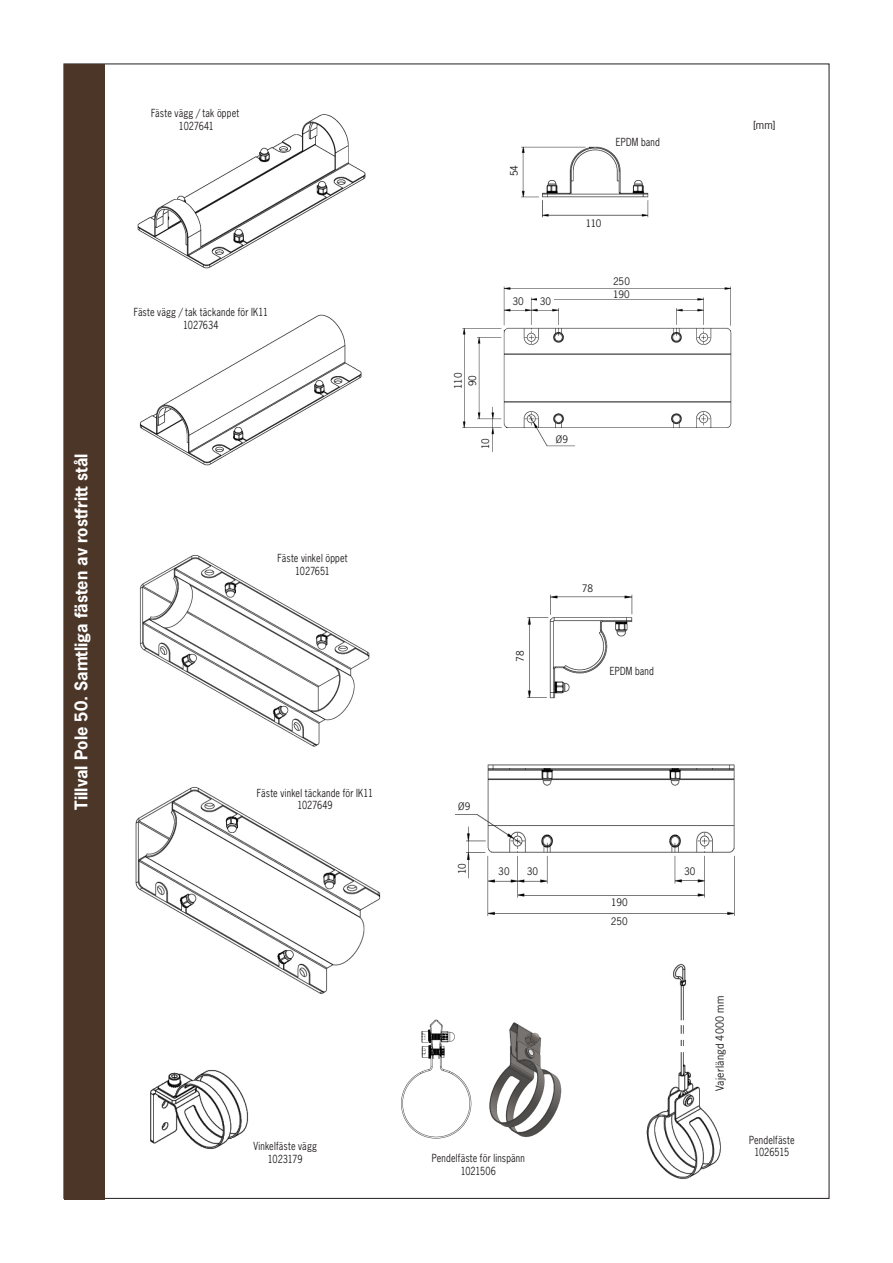
<style>
.page{position:relative;width:893px;height:1263px;background:#fff}
.page>*{position:absolute;margin:0;border:0;box-sizing:border-box;transform-origin:0 0}
.t1{font:700 16.5px "News Gothic Std";color:#fff}
.Skissmått{font:10.5px "News Gothic Std";letter-spacing:.02em;color:#231f20;scale:.85 1}
.Skissmått-2{font:10.5px "News Gothic Std";letter-spacing:-.02em;color:#231f20;scale:.85 1}
.Skissmått-3{font:10.5px "News Gothic Std";letter-spacing:.02em;color:#231f20}
.Skissmått-4{font:10.5px "News Gothic Std";letter-spacing:-.01em;color:#231f20;scale:.85 1}
.Skissmått-5{font:10.5px "News Gothic Std";letter-spacing:-.015em;color:#231f20;scale:.85 1}
.Skissmått-6{font:9.75px "News Gothic Std";letter-spacing:.015em;color:#231f20}
</style>
<div class="page">
<img style="left:401px;top:1019px;width:71px;height:120px">
<img style="left:489px;top:1022px;width:73px;height:116px">
<div style="left:64px;top:64px;width:40px;height:1135px;background:#4b3628"></div>
<img style="left:139px;top:314px;width:223px;height:152px">
<div style="left:130px;top:304px;width:142px;height:29px;background:#fff"></div>
<img style="left:139px;top:555px;width:231px;height:192px">
<div style="left:253px;top:550px;width:120px;height:29px;background:#fff"></div>
<img style="left:135px;top:787px;width:246px;height:207px">
<div style="left:253px;top:784px;width:124px;height:29px;background:#fff"></div>
<img style="left:462px;top:286px;width:270px;height:166px">
<div style="left:607px;top:275px;width:29px;height:12px;background:#fff"></div>
<div style="left:607px;top:289px;width:29px;height:10px;background:#fff"></div>
<div style="left:466px;top:366px;width:12px;height:29px;background:#fff"></div>
<div style="left:452px;top:366px;width:12px;height:29px;background:#fff"></div>
<div style="left:480px;top:436px;width:11px;height:16px;background:#fff"></div>
<div style="left:537px;top:296px;width:17px;height:12px;background:#fff"></div>
<div style="left:510px;top:296px;width:16px;height:12px;background:#fff"></div>
<div style="left:550px;top:433px;width:24px;height:12px;background:#fff"></div>
<img style="left:521px;top:146px;width:128px;height:72px">
<div style="left:613px;top:135px;width:50px;height:14px;background:#fff"></div>
<div style="left:579px;top:217px;width:29px;height:12px;background:#fff"></div>
<img style="left:527px;top:594px;width:106px;height:105px">
<div style="left:607px;top:664px;width:50px;height:14px;background:#fff"></div>
<img style="left:456px;top:764px;width:279px;height:152px">
<div style="left:496px;top:865px;width:16px;height:12px;background:#fff"></div>
<div style="left:604px;top:915px;width:30px;height:12px;background:#fff"></div>
<div style="left:605px;top:896px;width:29px;height:12px;background:#fff"></div>
<div style="left:456px;top:861px;width:12px;height:16px;background:#fff"></div>
<div style="left:452px;top:800px;width:24px;height:12px;background:#fff"></div>
<div style="left:524px;top:865px;width:17px;height:12px;background:#fff"></div>
<div style="left:682px;top:865px;width:16px;height:12px;background:#fff"></div>
<img style="left:137px;top:114px;width:229px;height:155px">
<div style="left:129px;top:105px;width:133px;height:29px;background:#fff"></div>
<img style="left:150px;top:1070px;width:99px;height:79px">
<img style="left:646px;top:964px;width:75px;height:215px">
<div style="left:713px;top:986px;width:13px;height:114px;background:#fff"></div>
<div style="left:232px;top:1138px;width:106px;height:29px;background:#fff"></div>
<p class="Skissmått" style="left:151px;top:106px;width:105px">Fäste vägg / tak öppet</p>
<p class="Skissmått-2" style="left:179px;top:119px;width:43px">1027641</p>
<p class="Skissmått" style="left:134px;top:305px;width:160px">Fäste vägg / tak täckande för IK11</p>
<p class="Skissmått-4" style="left:183px;top:318px;width:43px">1027634</p>
<p class="t1" style="left:70px;top:809px;width:357px;rotate:-90deg">Tillval Pole 50. Samtliga fästen av rostfritt stål</p>
<p class="Skissmått" style="left:278px;top:551px;width:84px">Fäste vinkel öppet</p>
<p class="Skissmått-2" style="left:295px;top:564px;width:43px">1027651</p>
<p class="Skissmått" style="left:257px;top:786px;width:138px">Fäste vinkel täckande för IK11</p>
<p class="Skissmått-2" style="left:297px;top:798px;width:43px">1027649</p>
<p class="Skissmått" style="left:253px;top:1140px;width:76px">Vinkelfäste vägg</p>
<p class="Skissmått-5" style="left:268px;top:1152px;width:42px">1023179</p>
<p class="Skissmått-6" style="left:508px;top:176px;width:13px;rotate:-90deg">54</p>
<p class="Skissmått-6" style="left:512px;top:295px;width:13px">30</p>
<p class="Skissmått-6" style="left:540px;top:295px;width:13px">30</p>
<p class="Skissmått" style="left:616px;top:135px;width:53px">EPDM band</p>
<p class="Skissmått-6" style="left:586px;top:217px;width:17px">110</p>
<p class="Skissmått-6" style="left:613px;top:275px;width:18px">250</p>
<p class="Skissmått-6" style="left:613px;top:288px;width:18px">190</p>
<p class="Skissmått-6" style="left:452px;top:389px;width:17px;rotate:-90deg">110</p>
<p class="Skissmått-6" style="left:466px;top:386px;width:13px;rotate:-90deg">90</p>
<p class="Skissmått-6" style="left:479px;top:449px;width:12px;rotate:-90deg">10</p>
<p class="Skissmått-6" style="left:556px;top:433px;width:14px">Ø9</p>
<p class="Skissmått-3" style="left:753px;top:118px;width:24px">[mm]</p>
<p class="Skissmått-6" style="left:514px;top:662px;width:13px;rotate:-90deg">78</p>
<p class="Skissmått-6" style="left:582px;top:582px;width:13px">78</p>
<p class="Skissmått" style="left:610px;top:664px;width:53px">EPDM band</p>
<p class="Skissmått-6" style="left:458px;top:800px;width:14px">Ø9</p>
<p class="Skissmått-6" style="left:456px;top:874px;width:12px;rotate:-90deg">10</p>
<p class="Skissmått-6" style="left:498px;top:865px;width:13px">30</p>
<p class="Skissmått-6" style="left:527px;top:865px;width:13px">30</p>
<p class="Skissmått-6" style="left:684px;top:865px;width:13px">30</p>
<p class="Skissmått-6" style="left:611px;top:896px;width:18px">190</p>
<p class="Skissmått-6" style="left:611px;top:915px;width:18px">250</p>
<p class="Skissmått" style="left:432px;top:1151px;width:111px">Pendelfäste för linspänn</p>
<p class="Skissmått-4" style="left:461px;top:1164px;width:43px">1021506</p>
<p class="Skissmått-3" style="left:713px;top:1091px;width:97px;rotate:-90deg">Vajerlängd 4000 mm</p>
<p class="Skissmått" style="left:749px;top:1133px;width:55px">Pendelfäste</p>
<p class="Skissmått-2" style="left:754px;top:1145px;width:43px">1026515</p>
</div>
